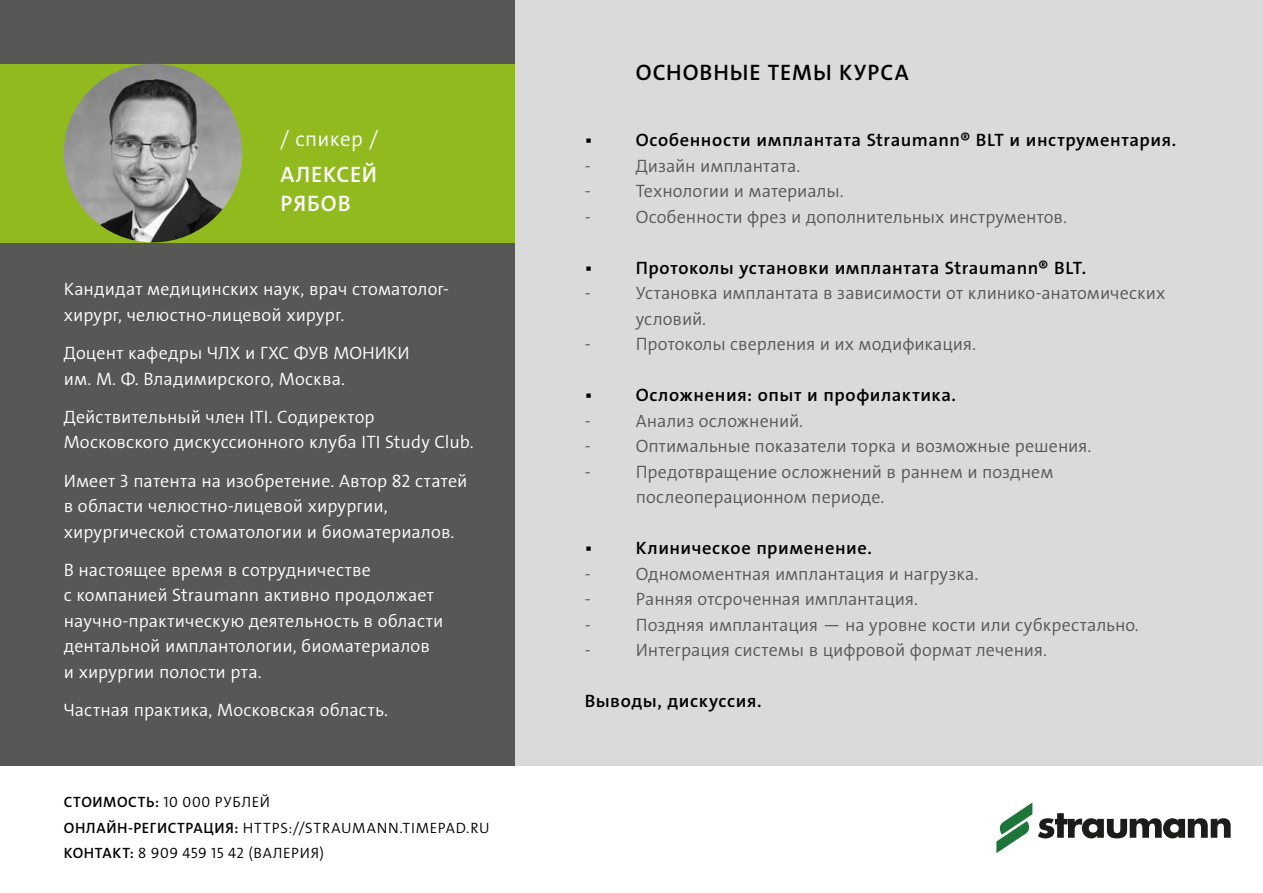
<style>
.page{position:relative;width:1263px;height:893px;background:#fff}
.page>*{position:absolute;margin:0;border:0;box-sizing:border-box;transform-origin:0 0}
.t1{font:22.5px "The Sans LP6 Se Bld";letter-spacing:.04em;color:#000}
.t2{font:22.5px/28.5px "The Sans LP6 Se Bld";letter-spacing:.035em;color:#fff}
.t3{font:21px "The Sans LP4 Se Lig";letter-spacing:.015em;color:#fff}
.t4{font:18px/25.5px "The Sans LP4 Se Lig";letter-spacing:.005em;color:#fff}
.t5{font:18px/25.5px "The Sans LP4 Se Lig";color:#575756}
.t6{font:18px "The Sans LP6 Se Bld";letter-spacing:.03em;color:#000}
.t7{font:15px/25.5px "The Sans LP4 Se Lig";letter-spacing:.045em;color:#000}
.s1{font-family:"The Sans LP6 Se Bld"}
</style>
<div class="page">
<svg style="left:1038px;top:813px;width:193px;height:25px"></svg>
<svg style="left:996px;top:803px;width:36px;height:50px"></svg>
<div style="left:0;top:0;width:1263px;height:765px;background:#dadada"></div>
<div style="left:0;top:0;width:514px;height:765px;background:#575756"></div>
<div style="left:0;top:64px;width:514px;height:178px;background:#90ba1e"></div>
<img style="left:64px;top:64px;width:178px;height:178px;border-radius:89px">
<p class="t1" style="left:636px;top:58px;width:275px">ОСНОВНЫЕ ТЕМЫ КУРСА</p>
<p class="t3" style="left:280px;top:125px;width:100px">/ спикер /</p>
<p class="t6" style="left:585px;top:129px;width:9px">▪</p>
<p class="t6" style="left:636px;top:129px;width:542px">Особенности имплантата Straumann® BLT и инструментария.</p>
<p class="t5" style="left:585px;top:153px;width:7px">-</p>
<p class="t5" style="left:636px;top:153px;width:166px">Дизайн имплантата.</p>
<p class="t5" style="left:585px;top:179px;width:7px">-</p>
<p class="t5" style="left:636px;top:179px;width:209px">Технологии и материалы.</p>
<p class="t5" style="left:585px;top:204px;width:7px">-</p>
<p class="t5" style="left:636px;top:204px;width:433px">Особенности фрез и дополнительных инструментов.</p>
<p class="t6" style="left:585px;top:256px;width:9px">▪</p>
<p class="t6" style="left:636px;top:256px;width:452px">Протоколы установки имплантата Straumann® BLT.</p>
<p class="t5" style="left:585px;top:281px;width:7px">-</p>
<p class="t5" style="left:636px;top:281px;width:531px">Установка имплантата в зависимости от клинико-анатомических условий.</p>
<p class="t5" style="left:585px;top:332px;width:7px">-</p>
<p class="t5" style="left:636px;top:332px;width:342px">Протоколы сверления и их модификация.</p>
<p class="t6" style="left:585px;top:384px;width:9px">▪</p>
<p class="t6" style="left:636px;top:384px;width:322px">Осложнения: опыт и профилактика.</p>
<p class="t5" style="left:585px;top:408px;width:7px">-</p>
<p class="t5" style="left:636px;top:408px;width:169px">Анализ осложнений.</p>
<p class="t5" style="left:585px;top:434px;width:7px">-</p>
<p class="t5" style="left:636px;top:434px;width:457px">Оптимальные показатели торка и возможные решения.</p>
<p class="t5" style="left:585px;top:459px;width:7px">-</p>
<p class="t5" style="left:636px;top:459px;width:419px">Предотвращение осложнений в раннем и позднем послеоперационном периоде.</p>
<p class="t6" style="left:585px;top:537px;width:9px">▪</p>
<p class="t6" style="left:636px;top:537px;width:238px">Клиническое применение.</p>
<p class="t5" style="left:585px;top:561px;width:7px">-</p>
<p class="t5" style="left:636px;top:561px;width:344px">Одномоментная имплантация и нагрузка.</p>
<p class="t5" style="left:585px;top:587px;width:7px">-</p>
<p class="t5" style="left:636px;top:587px;width:284px">Ранняя отсроченная имплантация.</p>
<p class="t5" style="left:585px;top:612px;width:7px">-</p>
<p class="t5" style="left:636px;top:612px;width:505px">Поздняя имплантация — на уровне кости или субкрестально.</p>
<p class="t5" style="left:585px;top:638px;width:7px">-</p>
<p class="t5" style="left:636px;top:638px;width:413px">Интеграция системы в цифровой формат лечения.</p>
<p class="t6" style="left:585px;top:690px;width:178px">Выводы, дискуссия.</p>
<p class="t2" style="left:280px;top:161px;width:98px">АЛЕКСЕЙ<br>РЯБОВ</p>
<p class="t4" style="left:64px;top:277px;width:387px">Кандидат медицинских наук, врач стоматолог&shy;хирург, челюстно-лицевой хирург.</p>
<p class="t4" style="left:64px;top:340px;width:347px">Доцент кафедры ЧЛХ и ГХС ФУВ МОНИКИ им. М. Ф. Владимирского, Москва.</p>
<p class="t4" style="left:64px;top:404px;width:411px">Действительный член ITI. Содиректор<br>Московского дискуссионного клуба ITI Study Club.</p>
<p class="t4" style="left:64px;top:468px;width:405px">Имеет 3 патента на изобретение. Автор 82 статей в области челюстно-лицевой хирургии, хирургической стоматологии и биоматериалов.</p>
<p class="t4" style="left:64px;top:557px;width:381px">В настоящее время в сотрудничестве<br>с компанией Straumann активно продолжает научно-практическую деятельность в области дентальной имплантологии, биоматериалов и хирургии полости рта.</p>
<p class="t4" style="left:64px;top:697px;width:326px">Частная практика, Московская область.</p>
<p class="t7" style="left:64px;top:789px;width:427px"><span class="s1">СТОИМОСТЬ:</span> 10 000 РУБЛЕЙ<br><span class="s1">ОНЛАЙН-РЕГИСТРАЦИЯ:</span> HTTPS://STRAUMANN.TIMEPAD.RU<br><span class="s1">КОНТАКТ:</span> 8 909 459 15 42 (ВАЛЕРИЯ)</p>
</div>
